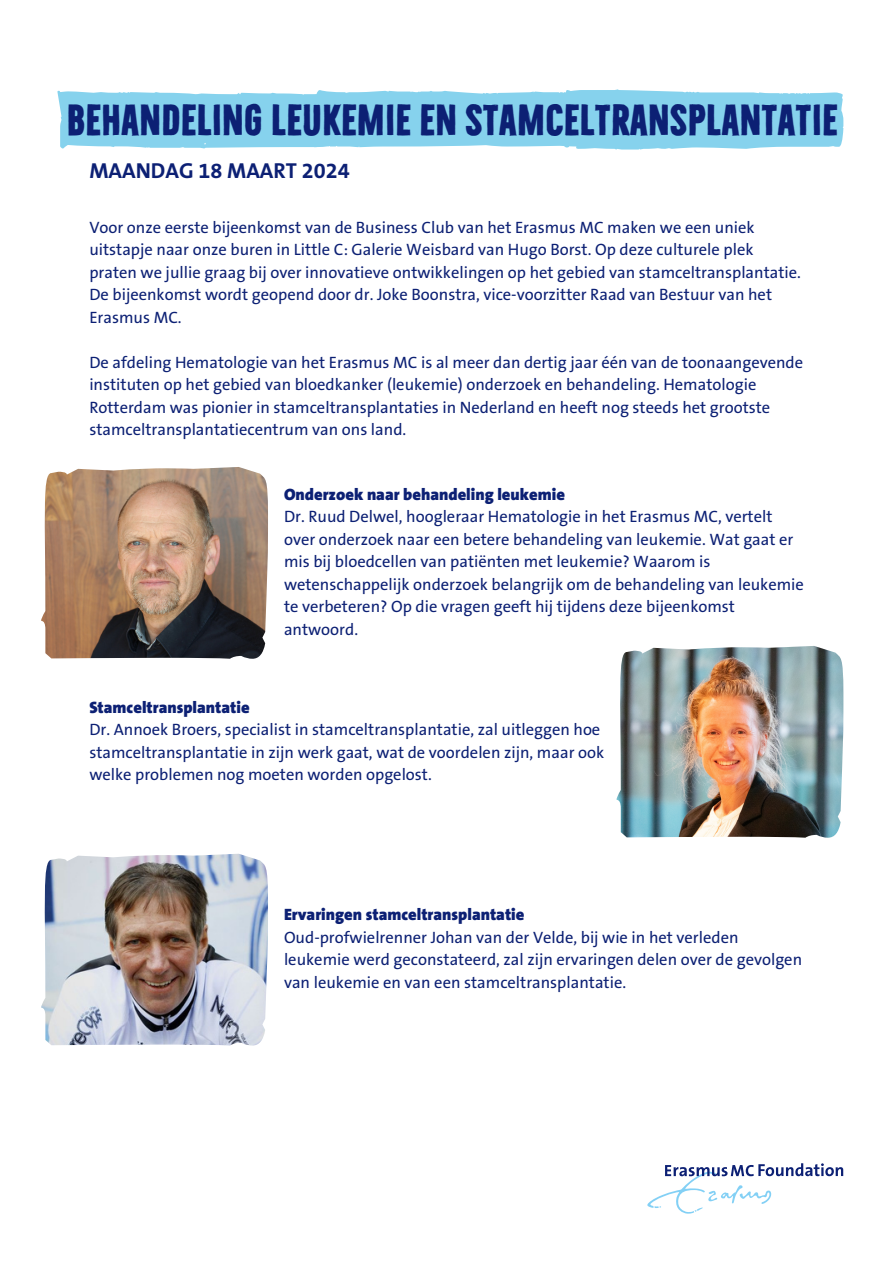
<style>
.page{position:relative;width:893px;height:1264px;background:#fff}
.page>*{position:absolute;margin:0;border:0;box-sizing:border-box;transform-origin:0 0}
.t1{font:700 39.75px "Bellfort Draw Dark";color:#0c2074}
.t2{font:700 21.75px "The Sans B7";color:#0c2074}
.t3{font:16.5px/22.5px "The Sans B5 Plain";color:#0c2074}
.t4{font:900 16.5px "The Sans B9";color:#0c2074}
</style>
<div class="page">
<svg style="left:58px;top:89px;width:785px;height:60px;background:#90d6ee"></svg>
<svg style="left:647px;top:1163px;width:196px;height:50px"></svg>
<img style="left:616px;top:646px;width:227px;height:191px">
<img style="left:41px;top:467px;width:227px;height:191px">
<img style="left:41px;top:853px;width:227px;height:192px">
<h1 class="t1" style="left:66px;top:95px;width:772px">BEHANDELING LEUKEMIE EN STAMCELTRANSPLANTATIE</h1>
<p class="t2" style="left:89px;top:159px;width:262px">MAANDAG 18 MAART 2024</p>
<h2 class="t3" style="left:89px;top:216px;width:713px">Voor onze eerste bijeenkomst van de Business Club van het Erasmus MC maken we een uniek uitstapje naar onze buren in Little C: Galerie Weisbard van Hugo Borst. Op deze culturele plek praten we jullie graag bij over innovatieve ontwikkelingen op het gebied van stamceltransplantatie.<br>De bijeenkomst wordt geopend door dr. Joke Boonstra, vice-voorzitter Raad van Bestuur van het Erasmus MC.</h2>
<p class="t3" style="left:89px;top:351px;width:715px">De afdeling Hematologie van het Erasmus MC is al meer dan dertig jaar één van de toonaangevende instituten op het gebied van bloedkanker (leukemie) onderzoek en behandeling. Hematologie Rotterdam was pionier in stamceltransplantaties in Nederland en heeft nog steeds het grootste stamceltransplantatiecentrum van ons land.</p>
<p class="t4" style="left:284px;top:485px;width:282px">Onderzoek naar behandeling leukemie</p>
<p class="t3" style="left:284px;top:506px;width:521px">Dr. Ruud Delwel, hoogleraar Hematologie in het Erasmus MC, vertelt over onderzoek naar een betere behandeling van leukemie. Wat gaat er mis bij bloedcellen van patiënten met leukemie? Waarom is wetenschappelijk onderzoek belangrijk om de behandeling van leukemie te verbeteren? Op die vragen geeft hij tijdens deze bijeenkomst antwoord.</p>
<p class="t4" style="left:89px;top:698px;width:162px">Stamceltransplantatie</p>
<p class="t3" style="left:89px;top:718px;width:516px">Dr. Annoek Broers, specialist in stamceltransplantatie, zal uitleggen hoe stamceltransplantatie in zijn werk gaat, wat de voordelen zijn, maar ook welke problemen nog moeten worden opgelost.</p>
<p class="t4" style="left:284px;top:905px;width:242px">Ervaringen stamceltransplantatie</p>
<p class="t3" style="left:284px;top:926px;width:519px">Oud-profwielrenner Johan van der Velde, bij wie in het verleden leukemie werd geconstateerd, zal zijn ervaringen delen over de gevolgen van leukemie en van een stamceltransplantatie.</p>
</div>
